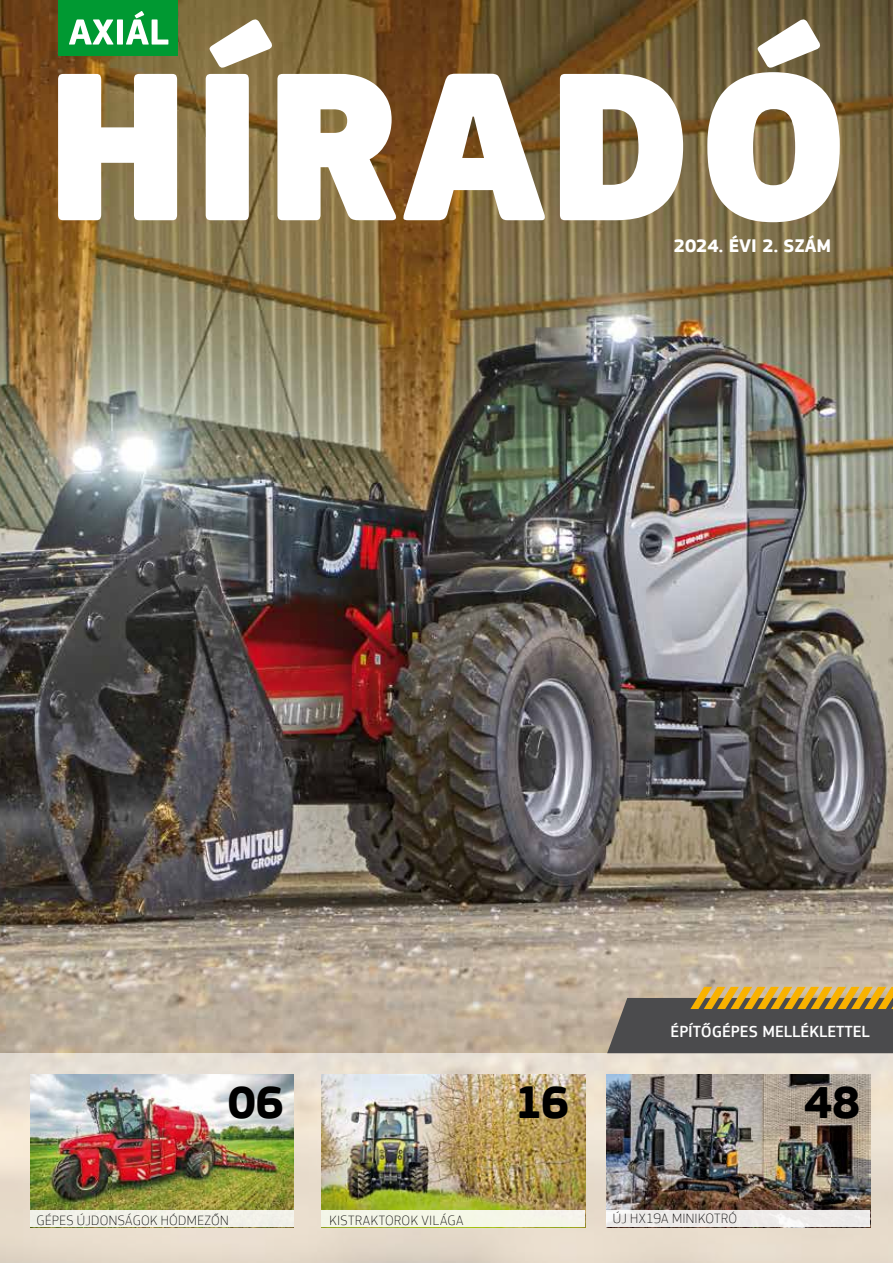
<style>
.page{position:relative;width:893px;height:1263px;background:#fff}
.page>*{position:absolute;margin:0;border:0;box-sizing:border-box;transform-origin:0 0}
.t1{font:700 47.1px "PF Square Sans Pro";color:#000}
.t2{font:700 18.9px "PF Square Sans Pro";color:#fff}
.t3{font:500 16.65px "PF Square Sans Pro";color:#fff}
.t4{font:100 14.1px "PF Square Sans Pro";letter-spacing:.02em;color:#000}
</style>
<div class="page">
<img style="left:0;top:0;width:893px;height:1053px">
<svg style="left:0;top:1053px;width:893px;height:210px;background:#e6dbcc"></svg>
<img style="left:321px;top:1074px;width:264px;height:136px">
<img style="left:606px;top:1074px;width:264px;height:136px">
<img style="left:30px;top:1074px;width:264px;height:136px">
<div style="left:58px;top:0;width:119px;height:56px;background:#009932"></div>
<svg style="left:134px;top:11px;width:11px;height:8px"></svg>
<svg style="left:58px;top:19px;width:782px;height:203px"></svg>
<div style="left:30px;top:1210px;width:264px;height:17px;background:#f2f2ea"></div>
<div style="left:321px;top:1210px;width:264px;height:17px;background:#f5f7e8"></div>
<svg style="left:606px;top:1210px;width:264px;height:17px;background:#eeebea"></svg>
<svg style="left:607px;top:987px;width:286px;height:66px;background:#73674d"></svg>
<h2 class="t2" style="left:674px;top:235px;width:159px">2024. ÉVI 2. SZÁM</h2>
<p class="t3" style="left:671px;top:1022px;width:201px">ÉPÍTŐGÉPES MELLÉKLETTEL</p>
<h1 class="t1" style="left:228px;top:1074px;width:58px">06</h1>
<h1 class="t1" style="left:516px;top:1074px;width:55px">16</h1>
<h1 class="t1" style="left:804px;top:1074px;width:58px">48</h1>
<p class="t4" style="left:37px;top:1212px;width:193px">GÉPES ÚJDONSÁGOK HÓDMEZŐN</p>
<p class="t4" style="left:329px;top:1212px;width:135px">KISTRAKTOROK VILÁGA</p>
<p class="t4" style="left:613px;top:1210px;width:126px">ÚJ HX19A MINIKOTRÓ</p>
</div>
